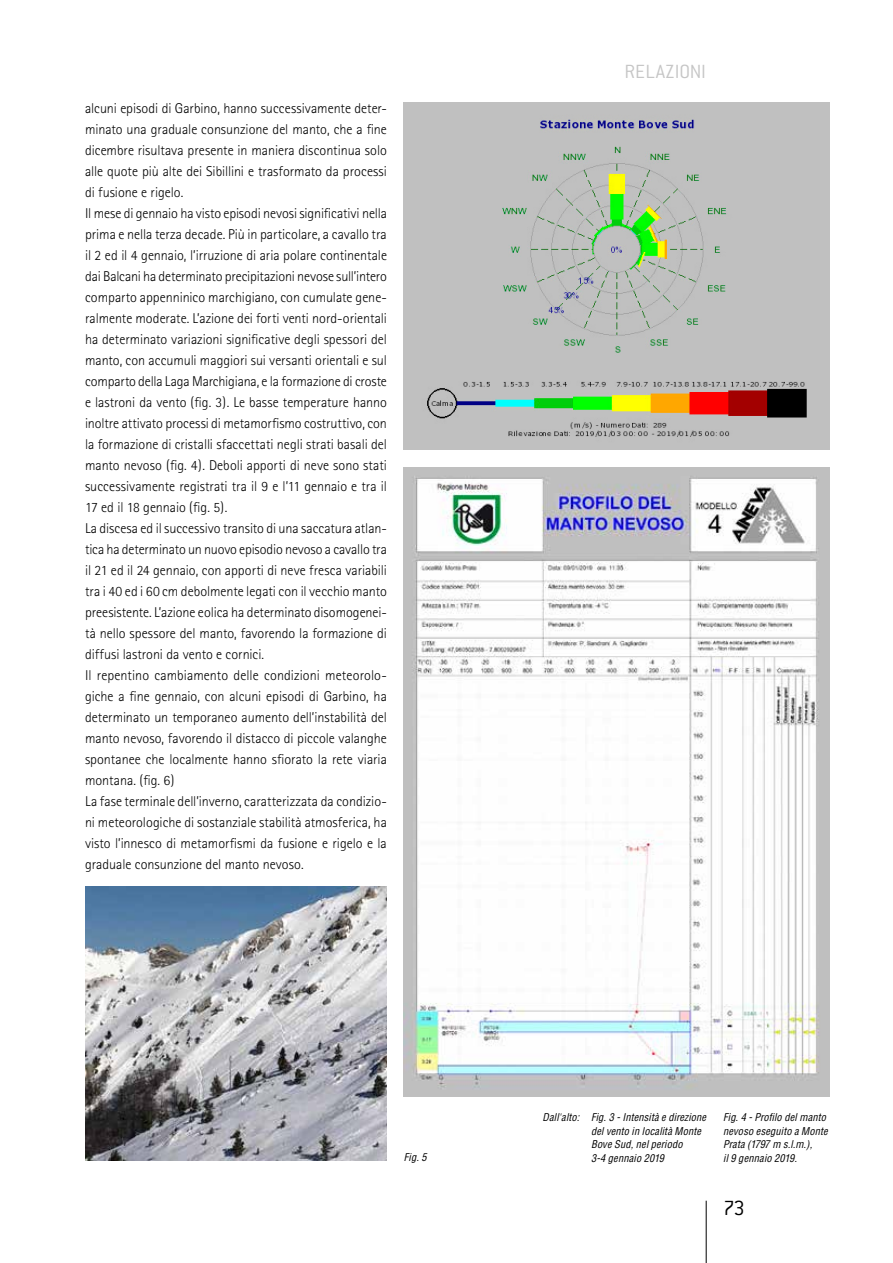
<style>
.page{position:relative;width:893px;height:1263px;background:#fff}
.page>*{position:absolute;margin:0;border:0;box-sizing:border-box;transform-origin:0 0}
.t1{font:300 22.5px "Conduit ITC";color:#000}
.t2{font:300 21px "Conduit ITC";letter-spacing:.01em;color:#c6c6c6}
.t3{font:300 14.25px/21px "Rotis Sans Serif";color:#000}
.t4{font:italic condensed 10.5px/13.5px "Helvetica";letter-spacing:.015em;color:#000}
</style>
<div class="page">
<img style="left:404px;top:102px;width:425px;height:348px">
<img style="left:404px;top:467px;width:425px;height:629px">
<hr style="left:706px;top:1201px;width:1px;height:62px;background:#000">
<img style="left:85px;top:887px;width:302px;height:274px">
<p class="t3" style="left:85px;top:98px;width:303px">alcuni episodi di Garbino, hanno successivamente deter&shy;minato una graduale consunzione del manto, che a fine dicembre risultava presente in maniera discontinua solo alle quote più alte dei Sibillini e trasformato da processi di fusione e rigelo.<br>Il mese di gennaio ha visto episodi nevosi significativi nella prima e nella terza decade. Più in particolare, a cavallo tra il 2 ed il 4 gennaio, l’irruzione di aria polare continentale dai Balcani ha determinato precipitazioni nevose sull’intero comparto appenninico marchigiano, con cumulate gene&shy;ralmente moderate. L’azione dei forti venti nord-orientali ha determinato variazioni significative degli spessori del manto, con accumuli maggiori sui versanti orientali e sul comparto della Laga Marchigiana, e la formazione di croste e lastroni da vento (fig. 3). Le basse temperature hanno inoltre attivato processi di metamorfismo costruttivo, con la formazione di cristalli sfaccettati negli strati basali del manto nevoso (fig. 4). Deboli apporti di neve sono stati successivamente registrati tra il 9 e l’11 gennaio e tra il 17 ed il 18 gennaio (fig. 5).<br>La discesa ed il successivo transito di una saccatura atlan&shy;tica ha determinato un nuovo episodio nevoso a cavallo tra il 21 ed il 24 gennaio, con apporti di neve fresca variabili tra i 40 ed i 60 cm debolmente legati con il vecchio manto preesistente. L’azione eolica ha determinato disomogenei&shy;tà nello spessore del manto, favorendo la formazione di diffusi lastroni da vento e cornici.<br>Il repentino cambiamento delle condizioni meteorolo&shy;giche a fine gennaio, con alcuni episodi di Garbino, ha determinato un temporaneo aumento dell’instabilità del manto nevoso, favorendo il distacco di piccole valanghe spontanee che localmente hanno sfiorato la rete viaria montana. (fig. 6)<br>La fase terminale dell’inverno, caratterizzata da condizio&shy;ni meteorologiche di sostanziale stabilità atmosferica, ha visto l’innesco di metamorfismi da fusione e rigelo e la graduale consunzione del manto nevoso.</p>
<p class="t4" style="left:404px;top:1150px;width:24px">Fig. 5</p>
<h2 class="t2" style="left:624px;top:60px;width:83px">RELAZIONI</h2>
<p class="t4" style="left:591px;top:1111px;width:117px;text-indent:-48px">Dall'alto: Fig. 3 - Intensità e direzione del vento in località Monte<br>Bove Sud, nel periodo<br>3-4 gennaio 2019</p>
<p class="t4" style="left:723px;top:1111px;width:106px">Fig. 4 - Profilo del manto nevoso eseguito a Monte<br>Prata (1797 m s.l.m.),<br>il 9 gennaio 2019.</p>
<h1 class="t1" style="left:723px;top:1195px;width:23px">73</h1>
</div>
